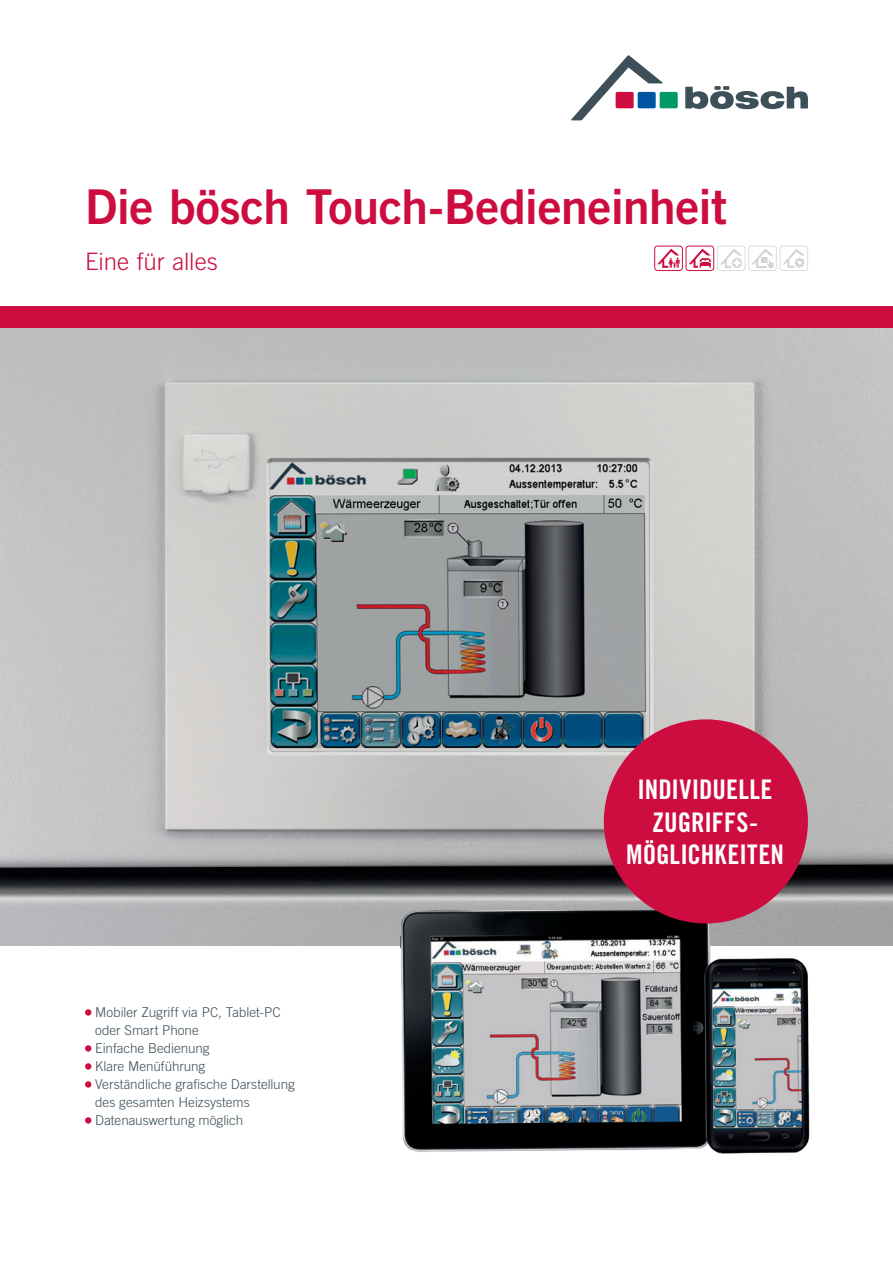
<style>
.page{position:relative;width:893px;height:1263px;background:#fff}
.page>*{position:absolute;margin:0;border:0;box-sizing:border-box;transform-origin:0 0}
.t1{font:48px "Trade Gothic Bold Two";letter-spacing:-.01em;color:#cd0d40}
.t2{font:27px/32.4px "Trade Gothic Bold Cond Twenty";color:#fff;text-align:center}
.t3{font:300 24px "Trade Gothic";letter-spacing:.005em;color:#cd0d40}
.t4{font:300 13.5px/18px "Trade Gothic";letter-spacing:-.005em;color:#3d4f59}
</style>
<div class="page">
<img style="left:0;top:327px;width:893px;height:618px">
<div style="left:85px;top:1009px;width:6px;height:7px;background:#cd0d40;border-radius:50%"></div>
<div style="left:85px;top:1045px;width:6px;height:7px;background:#cd0d40;border-radius:50%"></div>
<div style="left:85px;top:1063px;width:6px;height:7px;background:#cd0d40;border-radius:50%"></div>
<div style="left:85px;top:1081px;width:6px;height:7px;background:#cd0d40;border-radius:50%"></div>
<div style="left:85px;top:1117px;width:6px;height:7px;background:#cd0d40;border-radius:50%"></div>
<div style="left:0;top:306px;width:893px;height:21px;background:#cd0d40"></div>
<svg style="left:571px;top:55px;width:92px;height:65px"></svg>
<div style="left:616px;top:92px;width:18px;height:16px;background:#cd0d40;border-radius:2px"></div>
<div style="left:638px;top:92px;width:18px;height:16px;background:#0155a2;border-radius:2px"></div>
<div style="left:660px;top:92px;width:18px;height:16px;background:#009a67;border-radius:2px"></div>
<svg style="left:685px;top:86px;width:123px;height:23px"></svg>
<img style="left:399px;top:910px;width:414px;height:244px">
<div style="left:604px;top:719px;width:204px;height:204px;background:#cd0d40;border-radius:50%"></div>
<svg style="left:657px;top:249px;width:23px;height:19px"></svg>
<div style="left:654px;top:246px;width:29px;height:25px;border:1px solid #cd0d40;border-radius:3px"></div>
<svg style="left:689px;top:249px;width:22px;height:19px"></svg>
<div style="left:686px;top:246px;width:28px;height:25px;border:1px solid #cd0d40;border-radius:3px"></div>
<svg style="left:720px;top:249px;width:22px;height:19px"></svg>
<div style="left:717px;top:246px;width:28px;height:25px;border:1px solid #3d4f59;border-radius:3px"></div>
<svg style="left:752px;top:249px;width:21px;height:19px"></svg>
<div style="left:748px;top:246px;width:29px;height:25px;border:1px solid #3d4f59;border-radius:3px"></div>
<svg style="left:783px;top:249px;width:22px;height:19px"></svg>
<div style="left:780px;top:246px;width:28px;height:25px;border:1px solid #3d4f59;border-radius:3px"></div>
<h1 class="t1" style="left:85px;top:177px;width:643px">Die bösch Touch-Bedieneinheit</h1>
<h3 class="t3" style="left:85px;top:247px;width:134px">Eine für alles</h3>
<p class="t4" style="left:95px;top:1003px;width:201px">Mobiler Zugriff via PC, Tablet-PC oder Smart Phone<br>Einfache Bedienung<br>Klare Menüführung<br>Verständliche grafische Darstellung des gesamten Heizsystems<br>Datenauswertung möglich</p>
<h2 class="t2" style="left:626px;top:773px;width:159px">INDIVIDUELLE<br>ZUGRIFFS-<br>MÖGLICHKEITEN</h2>
</div>
